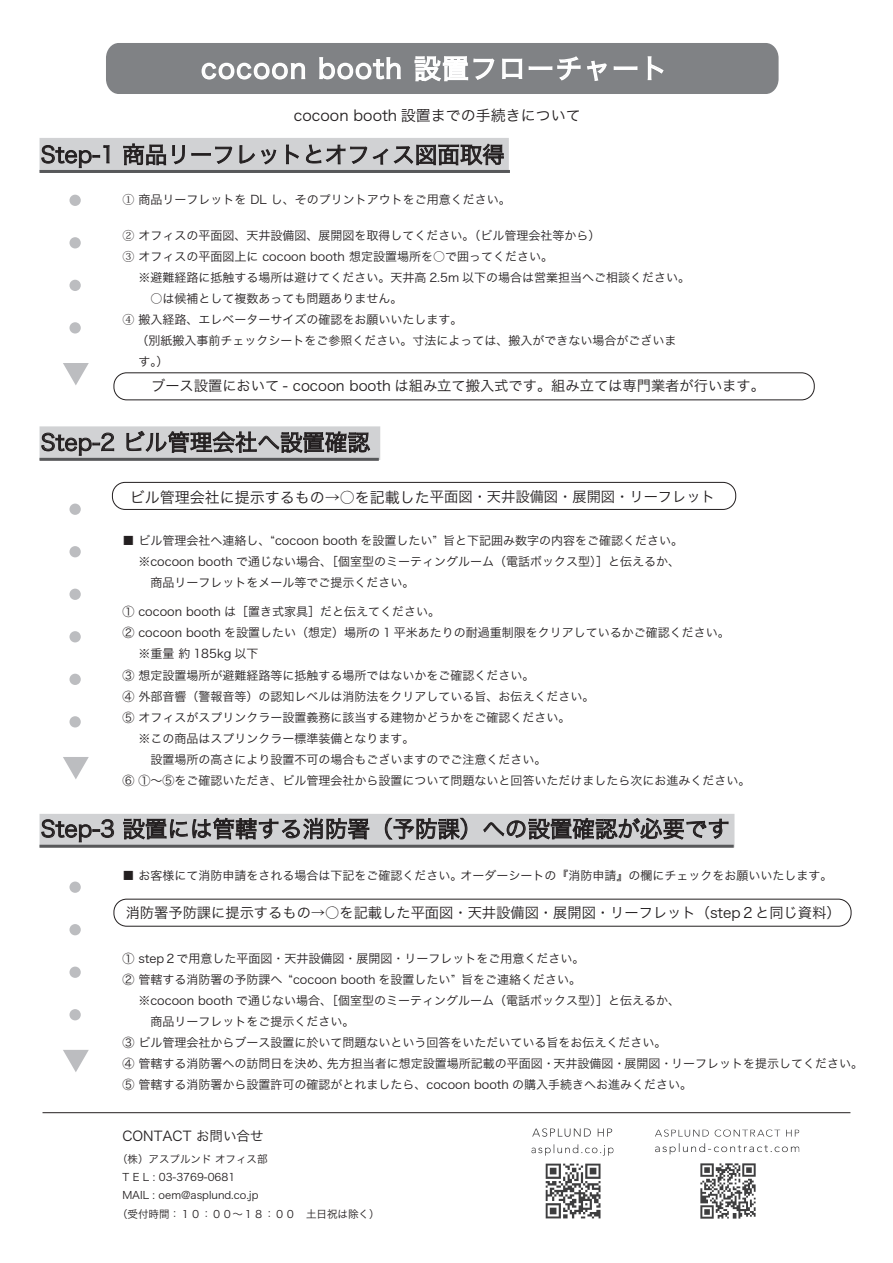
<style>
.page{position:relative;width:893px;height:1263px;background:#fff}
.page>*{position:absolute;margin:0;border:0;box-sizing:border-box;transform-origin:0 0}
.t1{font:27px "Hira Kaku Pro W3";letter-spacing:.05em;color:#fff}
.t2{font:22.5px "Hira Kaku Pro W3";color:#231f20}
.t3{font:15px "Hira Kaku Pro W3";color:#231f20}
.t4{font:14.25px "Hira Kaku Pro W3";color:#231f20}
.t5{font:13.5px "Hira Kaku Pro W3";color:#231f20}
.t6{font:12px/21px "Hira Kaku Pro W3";color:#231f20}
.t7{font:10.5px "Hira Kaku Pro W3";color:#231f20}
.s1{font-family:"Koz Min Pr 6 N"}
.s2{font-size:14.25px}
</style>
<div class="page">
<div style="left:40px;top:138px;width:469px;height:33px;background:#d1d2d4"></div>
<div style="left:40px;top:426px;width:340px;height:34px;background:#d1d2d4"></div>
<div style="left:40px;top:814px;width:694px;height:33px;background:#d1d2d4"></div>
<div style="left:106px;top:43px;width:673px;height:51px;background:#808285"></div>
<svg style="left:113px;top:372px;width:702px;height:28px"></svg>
<svg style="left:112px;top:482px;width:624px;height:27px"></svg>
<svg style="left:113px;top:898px;width:739px;height:28px"></svg>
<svg style="left:532px;top:1128px;width:59px;height:9px"></svg>
<svg style="left:598px;top:1128px;width:14px;height:8px"></svg>
<svg style="left:531px;top:1144px;width:83px;height:12px"></svg>
<svg style="left:545px;top:1163px;width:56px;height:56px"></svg>
<svg style="left:655px;top:1129px;width:54px;height:8px"></svg>
<svg style="left:715px;top:1129px;width:65px;height:8px"></svg>
<svg style="left:786px;top:1129px;width:13px;height:7px"></svg>
<svg style="left:655px;top:1143px;width:144px;height:11px"></svg>
<svg style="left:700px;top:1163px;width:56px;height:56px"></svg>
<svg style="left:42px;top:1112px;width:809px;height:1px"></svg>
<div style="left:69px;top:195px;width:12px;height:11px;background:#bcbdc0;border-radius:50%"></div>
<div style="left:69px;top:237px;width:12px;height:11px;background:#bcbdc0;border-radius:50%"></div>
<div style="left:69px;top:280px;width:12px;height:11px;background:#bcbdc0;border-radius:50%"></div>
<div style="left:69px;top:322px;width:12px;height:11px;background:#bcbdc0;border-radius:50%"></div>
<svg style="left:63px;top:363px;width:26px;height:22px"></svg>
<div style="left:69px;top:589px;width:12px;height:11px;background:#bcbdc0;border-radius:50%"></div>
<div style="left:69px;top:546px;width:12px;height:11px;background:#bcbdc0;border-radius:50%"></div>
<div style="left:69px;top:504px;width:12px;height:11px;background:#bcbdc0;border-radius:50%"></div>
<div style="left:69px;top:631px;width:12px;height:11px;background:#bcbdc0;border-radius:50%"></div>
<div style="left:69px;top:674px;width:12px;height:11px;background:#bcbdc0;border-radius:50%"></div>
<div style="left:69px;top:716px;width:12px;height:11px;background:#bcbdc0;border-radius:50%"></div>
<svg style="left:63px;top:757px;width:26px;height:22px"></svg>
<div style="left:69px;top:881px;width:12px;height:12px;background:#bcbdc0;border-radius:50%"></div>
<div style="left:69px;top:924px;width:12px;height:11px;background:#bcbdc0;border-radius:50%"></div>
<div style="left:69px;top:966px;width:12px;height:12px;background:#bcbdc0;border-radius:50%"></div>
<div style="left:69px;top:1009px;width:12px;height:11px;background:#bcbdc0;border-radius:50%"></div>
<svg style="left:63px;top:1050px;width:26px;height:22px"></svg>
<svg style="left:39px;top:168px;width:471px;height:5px"></svg>
<svg style="left:39px;top:456px;width:342px;height:5px"></svg>
<svg style="left:39px;top:843px;width:696px;height:5px"></svg>
<h1 class="t1" style="left:201px;top:44px;width:468px">cocoon booth 設置フローチャート</h1>
<p class="t3" style="left:294px;top:102px;width:289px">cocoon booth 設置までの手続きについて</p>
<h2 class="t2" style="left:41px;top:135px;width:466px">Step-1 商品リーフレットとオフィス図面取得</h2>
<p class="t6" style="left:122px;top:188px;width:390px"><span class="s1">①</span> 商品リーフレットを DL し、そのプリントアウトをご用意ください。</p>
<p class="t6" style="left:122px;top:224px;width:479px"><span class="s1">②</span> オフィスの平面図、天井設備図、展開図を取得してください。（ビル管理会社等から）<br><span class="s1">③</span> オフィスの平面図上に cocoon booth 想定設置場所を○で囲ってください。</p>
<p class="t6" style="left:138px;top:266px;width:553px">※避難経路に抵触する場所は避けてください。天井高 2.5m 以下の場合は営業担当へご相談ください。</p>
<p class="t6" style="left:150px;top:287px;width:253px">○は候補として複数あっても問題ありません。</p>
<p class="t6" style="left:122px;top:308px;width:341px"><span class="s1">④</span> 搬入経路、エレベーターサイズの確認をお願いいたします。</p>
<p class="t6" style="left:136px;top:329px;width:541px">（別紙搬入事前チェックシートをご参照ください。寸法によっては、搬入ができない場合がございま</p>
<p class="t6" style="left:138px;top:350px;width:31px">す。）</p>
<p class="t4" style="left:151px;top:373px;width:630px">ブース設置において - cocoon booth は組み立て搬入式です。組み立ては専門業者が行います。　</p>
<h2 class="t2" style="left:41px;top:422px;width:331px">Step-2 ビル管理会社へ設置確認</h2>
<p class="t3" style="left:130px;top:483px;width:586px">ビル管理会社に提示するもの→○を記載した<span class="s2">平面図・天井設備図・展開図・リーフレット</span></p>
<p class="t6" style="left:122px;top:529px;width:562px">■ ビル管理会社へ連絡し、“cocoon booth を設置したい” 旨と下記囲み数字の内容をご確認ください。</p>
<p class="t6" style="left:138px;top:550px;width:543px">※cocoon booth で通じない場合、［個室型のミーティングルーム（電話ボックス型）］と伝えるか、</p>
<p class="t6" style="left:150px;top:571px;width:265px">商品リーフレットをメール等でご提示ください。</p>
<p class="t6" style="left:122px;top:601px;width:319px">① cocoon booth は［置き式家具］だと伝えてください。</p>
<p class="t6" style="left:122px;top:622px;width:609px">② cocoon booth を設置したい（想定）場所の 1 平米あたりの耐過重制限をクリアしているかご確認ください。</p>
<p class="t6" style="left:138px;top:643px;width:122px">※重量 約 185kg 以下</p>
<p class="t6" style="left:122px;top:664px;width:413px">③ 想定設置場所が避難経路等に抵触する場所ではないかをご確認ください。</p>
<p class="t6" style="left:122px;top:685px;width:473px">④ 外部音響（警報音等）の認知レベルは消防法をクリアしている旨、お伝えください。</p>
<p class="t6" style="left:122px;top:706px;width:449px">⑤ オフィスがスプリンクラー設置義務に該当する建物かどうかをご確認ください。</p>
<p class="t6" style="left:138px;top:727px;width:277px">※この商品はスプリンクラー標準装備となります。</p>
<p class="t6" style="left:150px;top:748px;width:397px">設置場所の高さにより設置不可の場合もございますのでご注意ください。</p>
<p class="t6" style="left:122px;top:769px;width:629px">⑥ ①～⑤をご確認いただき、ビル管理会社から設置について問題ないと回答いただけましたら次にお進みください。</p>
<h2 class="t2" style="left:41px;top:809px;width:691px">Step-3 設置には管轄する消防署（予防課）への設置確認が必要です</h2>
<p class="t6" style="left:122px;top:864px;width:711px">■ お客様にて消防申請をされる場合は下記をご確認ください。オーダーシートの『消防申請』の欄にチェックをお願いいたします。</p>
<p class="t4" style="left:126px;top:900px;width:716px">消防署予防課に提示するもの→○を記載した平面図・天井設備図・展開図・リーフレット（step２と同じ資料）</p>
<p class="t6" style="left:122px;top:947px;width:463px">① step２で用意した平面図・天井設備図・展開図・リーフレットをご用意ください。</p>
<p class="t6" style="left:122px;top:968px;width:460px">② 管轄する消防署の予防課へ “cocoon booth を設置したい” 旨をご連絡ください。</p>
<p class="t6" style="left:138px;top:989px;width:543px">※cocoon booth で通じない場合、［個室型のミーティングルーム（電話ボックス型）］と伝えるか、</p>
<p class="t6" style="left:150px;top:1010px;width:205px">商品リーフレットをご提示ください。</p>
<p class="t6" style="left:122px;top:1031px;width:545px">③ ビル管理会社からブース設置に於いて問題ないという回答をいただいている旨をお伝えください。</p>
<p class="t6" style="left:122px;top:1052px;width:742px">④ 管轄する消防署への訪問日を決め、先方担当者に想定設置場所記載の平面図・天井設備図・展開図・リーフレットを提示してください。</p>
<p class="t6" style="left:122px;top:1073px;width:571px">⑤ 管轄する消防署から設置許可の確認がとれましたら、cocoon booth の購入手続きへお進みください。</p>
<p class="t5" style="left:122px;top:1124px;width:143px">CONTACT お問い合せ</p>
<p class="t7" style="left:117px;top:1149px;width:152px">（株）アスプルンド オフィス部</p>
<p class="t7" style="left:122px;top:1168px;width:114px">T E L : 03-3769-0681</p>
<p class="t7" style="left:122px;top:1186px;width:138px">MAIL : oem@asplund.co.jp</p>
<p class="t7" style="left:117px;top:1204px;width:264px">（受付時間：１０：００～１８：００　土日祝は除く）</p>
</div>
